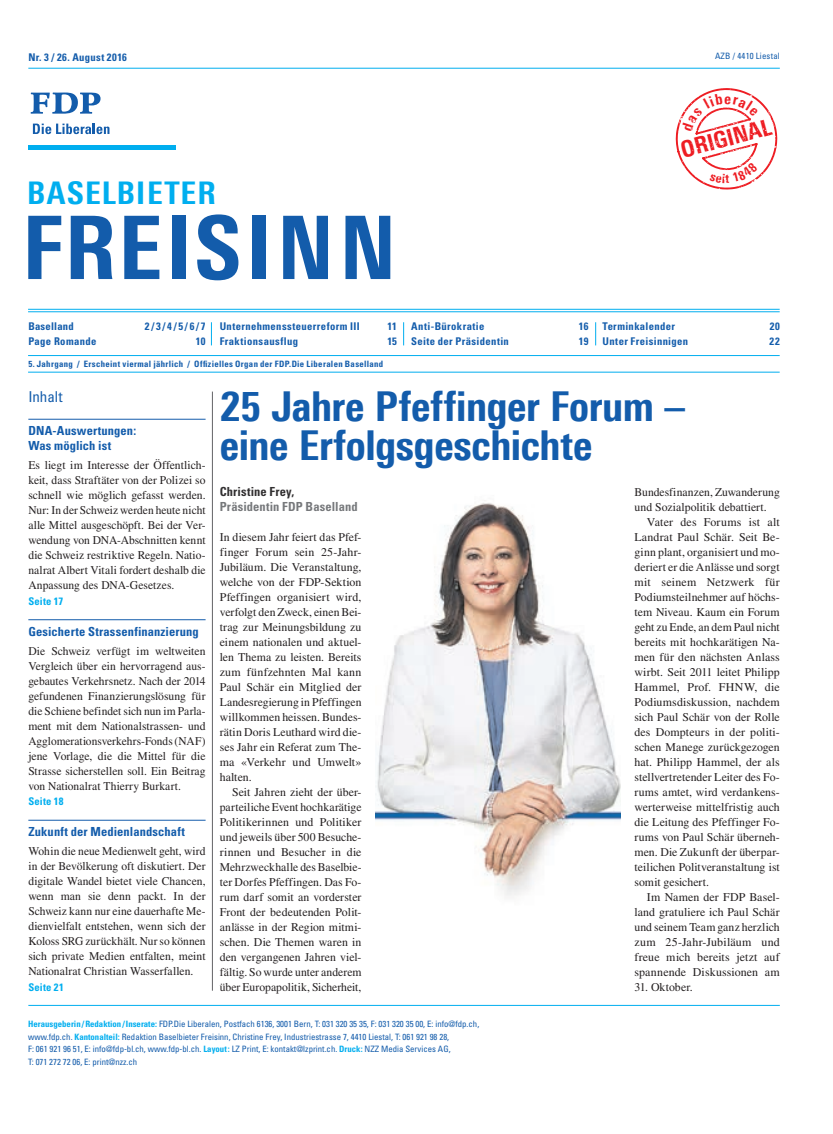
<style>
.page{position:relative;width:833px;height:1134px;background:#fff}
.page>*{position:absolute;margin:0;border:0;box-sizing:border-box;transform-origin:0 0}
.t1{font:800 87.5px "Linotype Univers 720 Cn";letter-spacing:.05em;color:#135cab}
.t2{font:800 41.25px/38.8px "Linotype Univers 720 Cn";letter-spacing:-.01em;color:#135cab}
.t3{font:800 31.25px "Linotype Univers 720 Cn";letter-spacing:.04em;color:#00aeef}
.t4{font:800 22.75px "Linotype Univers 720 Cn";color:#ee1d23}
.t5{font:condensed 15px "Univers LT Std";letter-spacing:-.005em;color:#135cab}
.t6{font:700 condensed 12.5px/15px "Univers LT Std";letter-spacing:.01em;color:#135cab}
.t7{font:700 condensed 12.5px "Univers LT Std";letter-spacing:.01em;color:#76787b}
.t8{font:700 condensed 12.5px "Univers LT Std";letter-spacing:.015em;color:#312f30}
.t9{font:11.88px/15px "Times LT Std";letter-spacing:.005em;color:#231f20;text-align:justify}
.t10{font:700 condensed 10.62px "Univers LT Std";letter-spacing:.035em;color:#135cab}
.t11{font:700 condensed 10.62px "Univers LT Std";letter-spacing:.02em;color:#00aeef}
.t12{font:condensed 8.75px/12.5px "Univers LT Std";color:#135cab}
.t13{font:700 condensed 8.75px "Univers LT Std";letter-spacing:.035em;color:#135cab}
.t14{font:condensed 8.75px "Univers LT Std";letter-spacing:.02em;color:#135cab}
.s1{font-weight:700;color:#00aeef}
</style>
<div class="page">
<hr style="left:212px;top:392px;width:1px;height:599px;background:#636366">
<hr style="left:28px;top:355px;width:751px;height:1px;background:#00aeef">
<hr style="left:28px;top:311px;width:751px;height:1px;background:#00aeef">
<hr style="left:28px;top:309px;width:751px;height:1px;background:#00aeef">
<hr style="left:28px;top:372px;width:751px;height:1px;background:#00aeef">
<svg style="left:211px;top:322px;width:1px;height:23px"></svg>
<svg style="left:403px;top:322px;width:1px;height:23px"></svg>
<svg style="left:595px;top:322px;width:1px;height:23px"></svg>
<hr style="left:28px;top:146px;width:148px;height:4px;background:#00aeef">
<svg style="left:33px;top:124px;width:76px;height:10px"></svg>
<svg style="left:31px;top:93px;width:70px;height:21px"></svg>
<hr style="left:28px;top:68px;width:752px;height:1px;background:#00aeef">
<hr style="left:28px;top:1005px;width:752px;height:1px;background:#00aeef">
<hr style="left:28px;top:419px;width:178px;height:1px;background:#135cab">
<hr style="left:28px;top:619px;width:178px;height:1px;background:#135cab">
<hr style="left:28px;top:820px;width:178px;height:1px;background:#135cab">
<img style="left:376px;top:503px;width:244px;height:393px">
<svg style="left:675px;top:88px;width:103px;height:102px"></svg>
<p class="t10" style="left:28px;top:51px;width:100px">Nr. 3 / 26. August 2016</p>
<p class="t14" style="left:715px;top:51px;width:66px">AZB / 4410 Liestal</p>
<h3 class="t3" style="left:27px;top:174px;width:190px">BASELBIETER</h3>
<h1 class="t1" style="left:22px;top:195px;width:376px">FREISINN</h1>
<h3 class="t4" style="left:678px;top:137px;width:94px;rotate:-15deg">ORIGINAL</h3>
<p class="t10" style="left:28px;top:320px;width:47px">Baselland</p>
<p class="t10" style="left:145px;top:320px;width:62px">2/3/4/5/6/7</p>
<p class="t10" style="left:28px;top:335px;width:69px">Page Romande</p>
<p class="t10" style="left:196px;top:335px;width:11px">10</p>
<p class="t10" style="left:220px;top:320px;width:142px">Unternehmenssteuerreform III</p>
<p class="t10" style="left:387px;top:320px;width:11px">11</p>
<p class="t10" style="left:220px;top:335px;width:80px">Fraktionsausflug</p>
<p class="t10" style="left:387px;top:335px;width:11px">15</p>
<p class="t13" style="left:28px;top:358px;width:356px">5. Jahrgang / Erscheint viermal jährlich / Offizielles Organ der FDP.Die Liberalen Baselland</p>
<p class="t10" style="left:411px;top:320px;width:75px">Anti-Bürokratie</p>
<p class="t10" style="left:578px;top:320px;width:11px">16</p>
<p class="t10" style="left:411px;top:335px;width:99px">Seite der Präsidentin</p>
<p class="t10" style="left:579px;top:335px;width:11px">19</p>
<p class="t10" style="left:602px;top:320px;width:74px">Terminkalender</p>
<p class="t10" style="left:769px;top:320px;width:12px">20</p>
<p class="t10" style="left:602px;top:335px;width:87px">Unter Freisinnigen</p>
<p class="t10" style="left:769px;top:335px;width:12px">22</p>
<p class="t5" style="left:28px;top:388px;width:36px">Inhalt</p>
<p class="t6" style="left:28px;top:423px;width:109px">DNA-Auswertungen:<br>Was möglich ist</p>
<p class="t9" style="left:28px;top:458px;width:179px">Es liegt im Interesse der Öffentlich&shy;keit, dass Straftäter von der Polizei so schnell wie möglich gefasst werden.<br>Nur: In der Schweiz werden heute nicht alle Mittel ausgeschöpft. Bei der Ver&shy;wendung von DNA-Abschnitten kennt die Schweiz restriktive Regeln. Natio&shy;nalrat Albert Vitali fordert deshalb die Anpassung des DNA-Gesetzes.</p>
<p class="t11" style="left:28px;top:594px;width:37px">Seite 17</p>
<p class="t6" style="left:28px;top:624px;width:172px">Gesicherte Strassenfinanzierung</p>
<p class="t9" style="left:28px;top:643px;width:179px">Die Schweiz verfügt im weltweiten Vergleich über ein hervorragend aus&shy;gebautes Verkehrsnetz. Nach der 2014 gefundenen Finanzierungslösung für die Schiene befindet sich nun im Parla&shy;ment mit dem Nationalstrassen- und Agglomerationsverkehrs-Fonds (NAF) jene Vorlage, die die Mittel für die Strasse sicherstellen soll. Ein Beitrag von Nationalrat Thierry Burkart.</p>
<p class="t11" style="left:28px;top:795px;width:37px">Seite 18</p>
<p class="t6" style="left:28px;top:824px;width:158px">Zukunft der Medienlandschaft</p>
<p class="t9" style="left:28px;top:844px;width:179px">Wohin die neue Medienwelt geht, wird in der Bevölkerung oft diskutiert. Der digitale Wandel bietet viele Chancen, wenn man sie denn packt. In der Schweiz kann nur eine dauerhafte Me&shy;dienvielfalt entstehen, wenn sich der Koloss SRG zurückhält. Nur so können sich private Medien entfalten, meint Nationalrat Christian Wasserfallen.</p>
<p class="t11" style="left:28px;top:980px;width:37px">Seite 21</p>
<h2 class="t2" style="left:220px;top:387px;width:467px">25 Jahre Pfeffinger Forum – eine Erfolgsgeschichte</h2>
<p class="t8" style="left:220px;top:483px;width:76px">Christine Frey,</p>
<p class="t7" style="left:220px;top:498px;width:139px">Präsidentin FDP Baselland</p>
<p class="t9" style="left:220px;top:529px;width:143px">In diesem Jahr feiert das Pfef&shy;finger Forum sein 25-Jahr-Jubiläum. Die Veranstaltung, welche von der FDP-Sektion Pfeffingen organisiert wird, verfolgt den Zweck, einen Bei&shy;trag zur Meinungsbildung zu einem nationalen und aktuel&shy;len Thema zu leisten. Bereits zum fünfzehnten Mal kann Paul Schär ein Mitglied der Landesregierung in Pfeffingen willkommen heissen. Bundes&shy;rätin Doris Leuthard wird die&shy;ses Jahr ein Referat zum The&shy;ma «Verkehr und Umwelt» halten.</p>
<p class="t9" style="left:220px;top:784px;width:143px;text-indent:12px">Seit Jahren zieht der über&shy;parteiliche Event hochkarätige Politikerinnen und Politiker und jeweils über 500 Besuche&shy;rinnen und Besucher in die Mehrzweckhalle des Baselbie&shy;ter Dorfes Pfeffingen. Das Fo&shy;rum darf somit an vorderster Front der bedeutenden Polit&shy;anlässe in der Region mitmi&shy;schen. Die Themen waren in den vergangenen Jahren viel&shy;fältig. So wurde unter anderem über Europapolitik, Sicherheit,</p>
<p class="t9" style="left:634px;top:484px;width:147px">Bundesfinanzen, Zuwanderung und Sozialpolitik debattiert.</p>
<p class="t9" style="left:634px;top:514px;width:147px;text-indent:12px">Vater des Forums ist alt Landrat Paul Schär. Seit Be&shy;ginn plant, organisiert und mo&shy;deriert er die Anlässe und sorgt mit seinem Netzwerk für Podiumsteilnehmer auf höchs&shy;tem Niveau. Kaum ein Forum geht zu Ende, an dem Paul nicht bereits mit hochkarätigen Na&shy;men für den nächsten Anlass wirbt. Seit 2011 leitet Philipp Hammel, Prof. FHNW, die Podiumsdiskussion, nachdem sich Paul Schär von der Rolle des Dompteurs in der politi&shy;schen Manege zurückgezogen hat. Philipp Hammel, der als stellvertretender Leiter des Fo&shy;rums amtet, wird verdankens&shy;werterweise mittelfristig auch die Leitung des Pfeffinger Fo&shy;rums von Paul Schär überneh&shy;men. Die Zukunft der überpar&shy;teilichen Politveranstaltung ist somit gesichert.</p>
<p class="t9" style="left:634px;top:889px;width:147px;text-indent:12px">Im Namen der FDP Basel&shy;land gratuliere ich Paul Schär und seinem Team ganz herzlich zum 25-Jahr-Jubiläum und freue mich bereits jetzt auf spannende Diskussionen am</p>
<p class="t9" style="left:634px;top:979px;width:60px">31. Oktober.</p>
<p class="t12" style="left:28px;top:1017px;width:452px"><span class="s1">Herausgeberin /Redaktion /Inserate:</span> FDP.Die Liberalen, Postfach 6136, 3001 Bern, T: 031 320 35 35, F: 031 320 35 00, E: info@fdp.ch, www.fdp.ch. <span class="s1">Kantonalteil:</span> Redaktion Baselbieter Freisinn, Christine Frey, Industriestrasse 7, 4410 Liestal, T: 061 921 98 28,<br>F: 061 921 96 51, E: info@fdp-bl.ch, www.fdp-bl.ch. <span class="s1">Layout:</span> LZ Print, E: kontakt@lzprint.ch. <span class="s1">Druck:</span> NZZ Media Services AG,<br>T: 071 272 72 06, E: print@nzz.ch</p>
</div>
